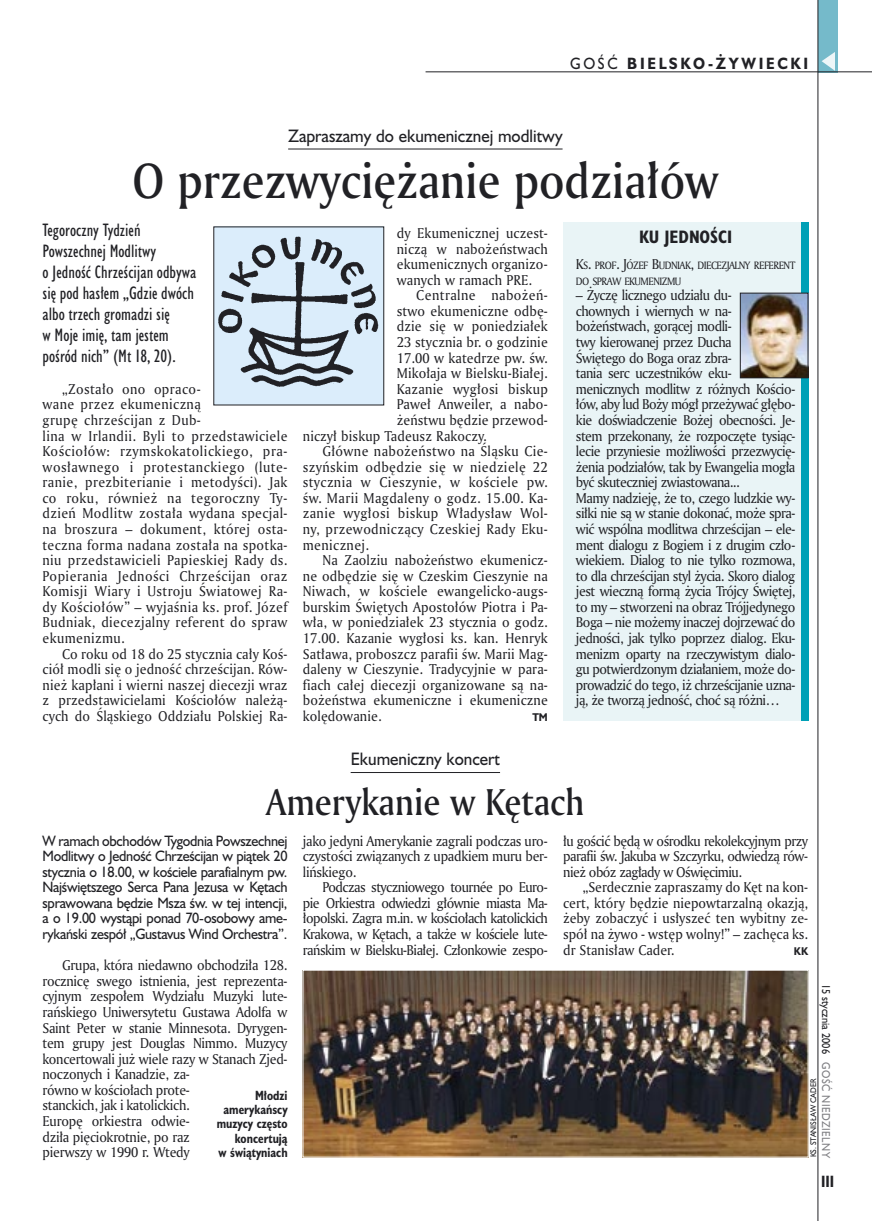
<style>
.page{position:relative;width:872px;height:1221px;background:#fff}
.page>*{position:absolute;margin:0;border:0;box-sizing:border-box;transform-origin:0 0}
._05a_tytyl_AmMd_32_pt{font:48px "Amerigo Md PL";color:#212125;scale:.9 1}
._05-9_tytyl_AmMd_24_pt{font:36px "Amerigo Md PL";color:#212125;scale:.9 1}
._06-4_lead_lokal_HuCn_11_pt{font:16.5px/21px "Humanst 521 Cn PL";color:#212125}
._04-3_nadtytul_lokal{font:16.5px "Humanst 521 PL";color:#212125;scale:.94 1}
._04-2_tytul_ramki{font:700 16.5px "Humanst 521 Cn PL";color:#212125}
._15b_temat_prawo{font:700 15px "Humanst 521 PL";letter-spacing:.2em;color:#212125;scale:.9 1}
._17_pagina_prawa{font:700 15px "Humanst 521 Cn PL";color:#212125;scale:.94 1}
._01_body_tekst{font:13.8px/15.6px "Amerigo PL";letter-spacing:-.005em;color:#212125;text-align:justify;scale:.94 1}
._01_body_tekst-2{font:13.8px/15.6px "Amerigo PL";letter-spacing:.03em;color:#212125;scale:.94 1}
._01_body_tekst-3{font:13.8px/15.6px "Amerigo PL";letter-spacing:-.04em;color:#212125;scale:.94 1}
._06-5_lead_lokal_maly_Hu_9_pt{font:13.8px/15.6px "Humanst 521 PL";letter-spacing:-.02em;color:#212125;text-align:justify;scale:.94 1}
._01_body_tekst-4{font:13.8px "Amerigo PL";letter-spacing:.02em;color:#212125;scale:.94 1}
._01_body_tekst-5{font:13.8px "Amerigo PL";letter-spacing:.035em;color:#212125;scale:.94 1}
._09_podpis_zdjecia_HuCnB{font:700 12.3px/14.4px "Humanst 521 Cn PL";color:#212125;text-align:right;scale:.94 1}
._19a_data_prawa_GOSC{font:10.5px "Humanst 521 PL";letter-spacing:.05em;color:#7f7f83;scale:.9 1}
._19_data_prawa{font:10.5px "Humanst 521 PL";color:#212125;scale:.9 1}
._01_body_tekst-6{font:10.35px/15.6px "Amerigo PL";letter-spacing:-.055em;color:#212125;scale:.94 1}
._01_body_tekst-7{font:700 10.35px "Humanst 521 PL";color:#212125;scale:.9 1}
._09a_autor_zdjecia_Hu_5_pt{font:7.5px "Humanst 521 PL";color:#212125;scale:.94 1}
.s1{font-weight:400}
.s2{font-size:13.8px}
</style>
<div class="page">
<div style="left:818px;top:0;width:19px;height:72px;background:#75baca"></div>
<hr style="left:817px;top:0;width:1px;height:1220px;background:#212125">
<svg style="left:821px;top:52px;width:14px;height:19px"></svg>
<hr style="left:425px;top:72px;width:447px;height:1px;background:#212125">
<hr style="left:288px;top:149px;width:274px;height:1px;background:#212125">
<hr style="left:351px;top:772px;width:149px;height:1px;background:#212125">
<div style="left:563px;top:222px;width:245px;height:499px;background:#e9f4f6"></div>
<div style="left:801px;top:222px;width:7px;height:499px;background:#00a0b6"></div>
<img style="left:742px;top:295px;width:64px;height:81px">
<div style="left:740px;top:293px;width:68px;height:85px;border:1px solid #212125"></div>
<div style="left:214px;top:227px;width:170px;height:178px;background:#dbedfb"></div>
<img style="left:218px;top:236px;width:161px;height:151px">
<img style="left:305px;top:971px;width:501px;height:184px">
<div style="left:303px;top:969px;width:505px;height:188px;border:1px solid #fff"></div>
<p class="_15b_temat_prawo" style="left:570px;top:53px;width:266px"><span class="s1">GOŚĆ</span> BIELSKO-ŻYWIECKI</p>
<p class="_04-3_nadtytul_lokal" style="left:288px;top:124px;width:293px">Zapraszamy do ekumenicznej modlitwy</p>
<p class="_05a_tytyl_AmMd_32_pt" style="left:132px;top:148px;width:652px">O przezwyciężanie podziałów</p>
<p class="_06-4_lead_lokal_HuCn_11_pt" style="left:43px;top:219px;width:155px">Tegoroczny Tydzień<br>Powszechnej Modlitwy<br>o Jedność Chrześcijan odbywa się pod hasłem „Gdzie dwóch albo trzech gromadzi się<br>w Moje imię, tam jestem pośród nich” (Mt 18, 20).</p>
<p class="_01_body_tekst-2" style="left:43px;top:380px;width:262px;text-indent:20px">„Zostało ono opraco-<br>wane przez ekumeniczną<br>grupę chrześcijan z Dub-<br>lina w Irlandii. Byli to przedstawiciele Kościołów: rzymskokatolickiego, pra&shy;wosławnego i protestanckiego (lute&shy;ranie, prezbiterianie i metodyści). Jak co roku, również na tegoroczny Ty&shy;dzień Modlitw została wydana specjal&shy;na broszura – dokument, której osta&shy;teczna forma nadana została na spotka&shy;niu przedstawicieli Papieskiej Rady ds.<br>Popierania Jedności Chrześcijan oraz Komisji Wiary i Ustroju Światowej Ra&shy;dy Kościołów” – wyjaśnia ks. prof. Józef Budniak, diecezjalny referent do spraw ekumenizmu.</p>
<p class="_01_body_tekst" style="left:43px;top:645px;width:262px;text-indent:20px">Co roku od 18 do 25 stycznia cały Koś&shy;ciół modli się o jedność chrześcijan. Rów&shy;nież kapłani i wierni naszej diecezji wraz z przedstawicielami Kościołów należą&shy;cych do Śląskiego Oddziału Polskiej Ra-</p>
<p class="_04-2_tytul_ramki" style="left:639px;top:225px;width:95px">KU JEDNOŚCI</p>
<p class="_01_body_tekst-6" style="left:576px;top:257px;width:235px"><span class="s2">K</span>S<span class="s2">.</span> PROF<span class="s2">. J</span>ÓZEF <span class="s2">B</span>UDNIAK<span class="s2">,</span> DIECEZJALNY REFERENT<br>DO SPRAW EKUMENIZMU</p>
<p class="_01_body_tekst-3" style="left:576px;top:287px;width:235px">– Życzę licznego udziału du-<br>chownych i wiernych w na&shy;bożeństwach, gorącej modli-<br>twy kierowanej przez Ducha<br>Świętego do Boga oraz zbra-<br>tania serc uczestników eku&shy;menicznych modlitw z różnych Kościo&shy;łów, aby lud Boży mógł przeżywać głębo&shy;kie doświadczenie Bożej obecności. Je&shy;stem przekonany, że rozpoczęte tysiąc&shy;lecie przyniesie możliwości przezwycię&shy;żenia podziałów, tak by Ewangelia mogła być skuteczniej zwiastowana...</p>
<p class="_01_body_tekst" style="left:576px;top:489px;width:235px">Mamy nadzieję, że to, czego ludzkie wy&shy;siłki nie są w stanie dokonać, może spra&shy;wić wspólna modlitwa chrześcijan – ele&shy;ment dialogu z Bogiem i z drugim czło&shy;wiekiem. Dialog to nie tylko rozmowa, to dla chrześcijan styl życia. Skoro dialog jest wieczną formą życia Trójcy Świętej, to my – stworzeni na obraz Trójjedynego Boga – nie możemy inaczej dojrzewać do jedności, jak tylko poprzez dialog. Eku&shy;menizm oparty na rzeczywistym dialo&shy;gu potwierdzonym działaniem, może do&shy;prowadzić do tego, iż chrześcijanie uzna&shy;ją, że tworzą jedność, choć są różni…</p>
<p class="_01_body_tekst" style="left:397px;top:225px;width:162px">dy Ekumenicznej uczest&shy;niczą w nabożeństwach ekumenicznych organizo&shy;wanych w ramach PRE.</p>
<p class="_01_body_tekst-5" style="left:416px;top:286px;width:141px">Centralne nabożeń-</p>
<p class="_01_body_tekst" style="left:397px;top:303px;width:162px">stwo ekumeniczne odbę-</p>
<p class="_01_body_tekst" style="left:397px;top:318px;width:162px">dzie się w poniedziałek</p>
<p class="_01_body_tekst" style="left:397px;top:334px;width:162px">23 stycznia br. o godzinie</p>
<p class="_01_body_tekst" style="left:397px;top:349px;width:162px">17.00 w katedrze pw. św.</p>
<p class="_01_body_tekst" style="left:397px;top:365px;width:162px">Mikołaja w Bielsku-Białej.</p>
<p class="_01_body_tekst-4" style="left:397px;top:379px;width:162px">Kazanie wygłosi biskup</p>
<p class="_01_body_tekst" style="left:397px;top:396px;width:162px">Paweł Anweiler, a nabo-</p>
<p class="_01_body_tekst" style="left:397px;top:412px;width:162px">żeństwu będzie przewod-</p>
<p class="_01_body_tekst" style="left:303px;top:427px;width:197px">niczył biskup Tadeusz Rakoczy.</p>
<p class="_01_body_tekst" style="left:303px;top:443px;width:262px;text-indent:20px">Główne nabożeństwo na Śląsku Cie&shy;szyńskim odbędzie się w niedzielę 22 stycznia w Cieszynie, w kościele pw. św. Marii Magdaleny o godz. 15.00. Ka&shy;zanie wygłosi biskup Władysław Wol&shy;ny, przewodniczący Czeskiej Rady Eku&shy;menicznej.</p>
<p class="_01_body_tekst" style="left:303px;top:552px;width:262px;text-indent:20px">Na Zaolziu nabożeństwo ekumenicz&shy;ne odbędzie się w Czeskim Cieszynie na Niwach, w kościele ewangelicko-augs&shy;burskim Świętych Apostołów Piotra i Pa&shy;wła, w poniedziałek 23 stycznia o godz.<br>17.00. Kazanie wygłosi ks. kan. Henryk Satława, proboszcz parafii św. Marii Mag&shy;daleny w Cieszynie. Tradycyjnie w para&shy;fiach całej diecezji organizowane są na&shy;bożeństwa ekumeniczne i ekumeniczne kolędowanie.</p>
<p class="_01_body_tekst-7" style="left:532px;top:710px;width:19px">TM</p>
<p class="_04-3_nadtytul_lokal" style="left:351px;top:748px;width:160px">Ekumeniczny koncert</p>
<p class="_05-9_tytyl_AmMd_24_pt" style="left:266px;top:777px;width:355px">Amerykanie w Kętach</p>
<p class="_06-5_lead_lokal_maly_Hu_9_pt" style="left:43px;top:832px;width:262px">W ramach obchodów Tygodnia Powszechnej Modlitwy o Jedność Chrześcijan w piątek 20 stycznia o 18.00, w kościele parafialnym pw.<br>Najświętszego Serca Pana Jezusa w Kętach sprawowana będzie Msza św. w tej intencji, a o 19.00 wystąpi ponad 70-osobowy ame&shy;rykański zespół „Gustavus Wind Orchestra”.</p>
<p class="_01_body_tekst" style="left:43px;top:957px;width:262px;text-align:left;text-indent:20px">Grupa, która niedawno obchodziła 128. rocznicę swego istnienia, jest reprezenta&shy;cyjnym zespołem Wydziału Muzyki lute&shy;rańskiego Uniwersytetu Gustawa Adolfa w Saint Peter w stanie Minnesota. Dyrygen&shy;tem grupy jest Douglas Nimmo. Muzycy koncertowali już wiele razy w Stanach Zjed&shy;noczonych i Kanadzie, za-<br>równo w kościołach prote-<br>stanckich, jak i katolickich.<br>Europę orkiestra odwie-<br>dziła pięciokrotnie, po raz<br>pierwszy w 1990 r. Wtedy</p>
<p class="_01_body_tekst" style="left:303px;top:832px;width:262px">jako jedyni Amerykanie zagrali podczas uro&shy;czystości związanych z upadkiem muru ber&shy;lińskiego.</p>
<p class="_01_body_tekst" style="left:303px;top:879px;width:262px;text-indent:20px">Podczas styczniowego tournée po Euro&shy;pie Orkiestra odwiedzi głównie miasta Ma&shy;łopolski. Zagra m.in. w kościołach katolickich Krakowa, w Kętach, a także w kościele lute&shy;rańskim w Bielsku-Białej. Członkowie zespo-</p>
<p class="_01_body_tekst" style="left:563px;top:832px;width:262px">łu gościć będą w ośrodku rekolekcyjnym przy parafii św. Jakuba w Szczyrku, odwiedzą rów&shy;nież obóz zagłady w Oświęcimiu.</p>
<p class="_01_body_tekst" style="left:563px;top:879px;width:262px;text-indent:20px">„Serdecznie zapraszamy do Kęt na kon&shy;cert, który będzie niepowtarzalną okazją, żeby zobaczyć i usłyszeć ten wybitny ze&shy;spół na żywo - wstęp wolny!” – zachęca ks. dr Stanisław Cader.</p>
<p class="_01_body_tekst-7" style="left:794px;top:943px;width:17px">KK</p>
<p class="_19_data_prawa" style="left:833px;top:983px;width:79px;rotate:90deg">15 stycznia 2006</p>
<p class="_19a_data_prawa_GOSC" style="left:833px;top:1062px;width:108px;rotate:90deg">GOŚĆ NIEDZIELNY</p>
<p class="_09a_autor_zdjecia_Hu_5_pt" style="left:808px;top:1157px;width:86px;rotate:-90deg">KS. STANISŁAW CADER</p>
<p class="_09_podpis_zdjecia_HuCnB" style="left:217px;top:1087px;width:77px">Młodzi amerykańscy muzycy często koncertują<br>w świątyniach</p>
<p class="_17_pagina_prawa" style="left:821px;top:1171px;width:15px">III</p>
</div>
